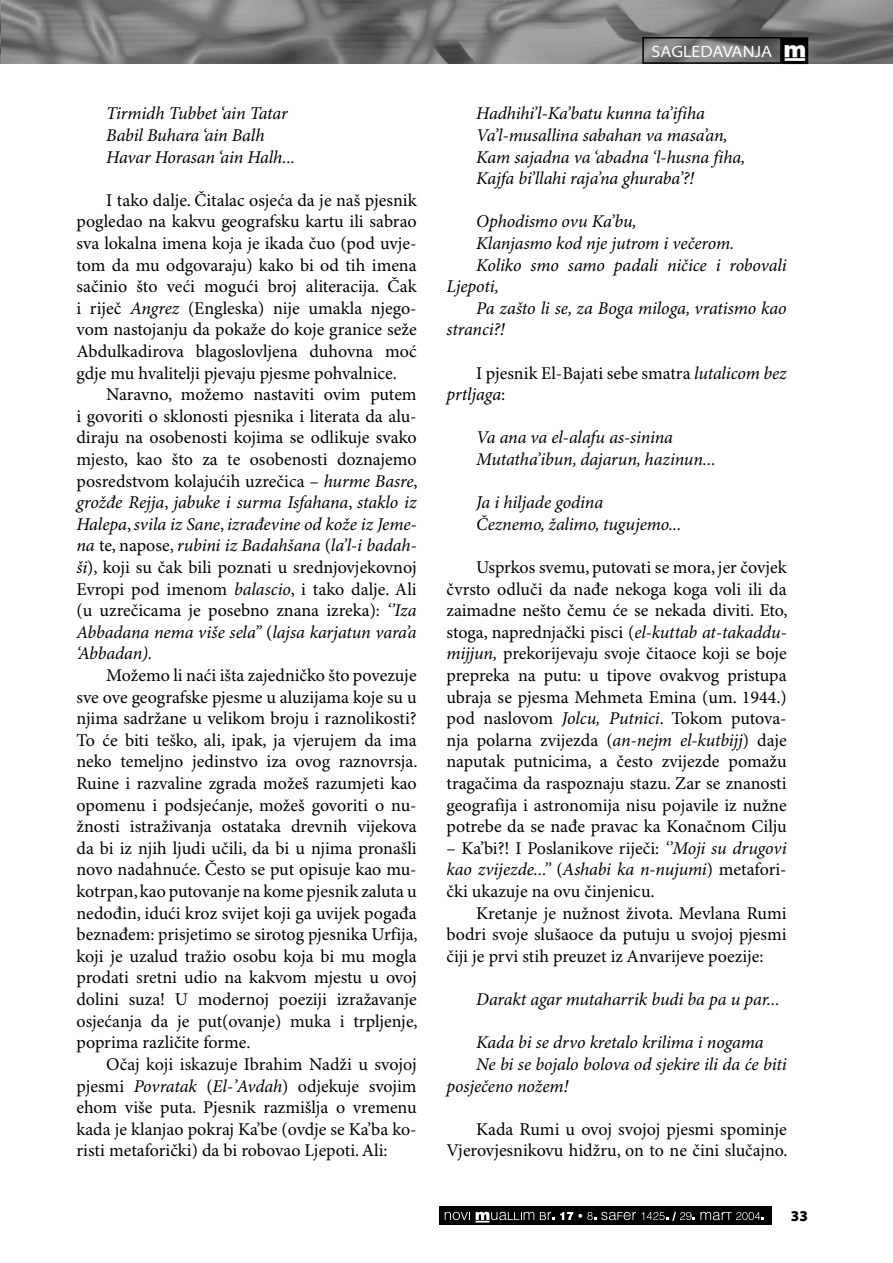
<style>
.page{position:relative;width:893px;height:1263px;background:#fff}
.page>*{position:absolute;margin:0;border:0;box-sizing:border-box;transform-origin:0 0}
.Body_tekst_unicode{font:18px/21.6px "Minion Pro";color:#000;text-align:justify}
.Body_tekst_unicode-2{font:italic 18px/21.6px "Minion Pro";letter-spacing:-.01em;color:#000}
.t1{font:semi-expanded 16.5px "Myriad Pro";color:#fff}
.t2{font:900 15px "Myriad Pro";color:#000}
.s1{font-style:italic}
.s2{font-family:"Muallim";font-stretch:normal}
</style>
<div class="page">
<img style="left:0;top:0;width:893px;height:64px">
<div style="left:642px;top:37px;width:140px;height:27px;border:2px solid #000"></div>
<div style="left:782px;top:38px;width:25px;height:25px;background:#000"></div>
<div style="left:781px;top:37px;width:27px;height:27px;border:2px solid #000"></div>
<div style="left:439px;top:1207px;width:332px;height:18px;background:#000"></div>
<svg style="left:445px;top:1212px;width:25px;height:8px"></svg>
<svg style="left:476px;top:1212px;width:58px;height:10px"></svg>
<svg style="left:540px;top:1212px;width:224px;height:9px"></svg>
<p class="Body_tekst_unicode-2" style="left:106px;top:104px;width:183px">Tirmidh Tubbet ‘ain Tatar</p>
<p class="Body_tekst_unicode-2" style="left:106px;top:125px;width:160px">Babil Buhara ‘ain Balh</p>
<p class="Body_tekst_unicode-2" style="left:106px;top:147px;width:190px">Havar Horasan ‘ain Halh...</p>
<p class="Body_tekst_unicode" style="left:76px;top:190px;width:342px;text-indent:30px">I tako dalje. Čitalac osjeća da je naš pjesnik pogledao na kakvu geografsku kartu ili sabrao sva lokalna imena koja je ikada čuo (pod uvje&shy;tom da mu odgovaraju) kako bi od tih imena sačinio što veći mogući broj aliteracija. Čak i riječ <span class="s1">Angrez</span> (Engleska) nije umakla njego&shy;vom nastojanju da pokaže do koje granice seže Abdulkadirova blagoslovljena duhovna moć gdje mu hvalitelji pjevaju pjesme pohvalnice.</p>
<p class="Body_tekst_unicode" style="left:76px;top:384px;width:343px;text-indent:30px">Naravno, možemo nastaviti ovim putem i govoriti o sklonosti pjesnika i literata da alu&shy;diraju na osobenosti kojima se odlikuje svako mjesto, kao što za te osobenosti doznajemo posredstvom kolajućih uzrečica – <span class="s1">hurme Basre</span>, <span class="s1">grožđe Rejja</span>, <span class="s1">jabuke i surma Isfahana</span>, <span class="s1">staklo iz Halepa</span>, <span class="s1">svila iz Sane</span>, <span class="s1">izrađevine od kože iz Jeme&shy;na</span> te, napose, <span class="s1">rubini iz Badahšana</span> (<span class="s1">la’l-i badah&shy;ši</span>), koji su čak bili poznati u srednjovjekovnoj Evropi pod imenom <span class="s1">balascio</span>, i tako dalje. Ali (u uzrečicama je posebno znana izreka): <span class="s1">‘’Iza Abbadana nema više sela’’</span> (<span class="s1">lajsa karjatun vara’a ‘Abbadan).</span></p>
<p class="Body_tekst_unicode" style="left:76px;top:665px;width:343px;text-indent:30px">Možemo li naći išta zajedničko što povezuje sve ove geografske pjesme u aluzijama koje su u njima sadržane u velikom broju i raznolikosti?<br>To će biti teško, ali, ipak, ja vjerujem da ima neko temeljno jedinstvo iza ovog raznovrsja.<br>Ruine i razvaline zgrada možeš razumjeti kao opomenu i podsjećanje, možeš govoriti o nu&shy;žnosti istraživanja ostataka drevnih vijekova da bi iz njih ljudi učili, da bi u njima pronašli novo nadahnuće. Često se put opisuje kao mu&shy;kotrpan, kao putovanje na kome pjesnik zaluta u nedođin, idući kroz svijet koji ga uvijek pogađa beznađem: prisjetimo se sirotog pjesnika Urfija, koji je uzalud tražio osobu koja bi mu mogla prodati sretni udio na kakvom mjestu u ovoj dolini suza! U modernoj poeziji izražavanje osjećanja da je put(ovanje) muka i trpljenje, poprima različite forme.</p>
<p class="Body_tekst_unicode" style="left:76px;top:1054px;width:342px;text-indent:30px">Očaj koji iskazuje Ibrahim Nadži u svojoj pjesmi <span class="s1">Povratak</span> (<span class="s1">El-’Avdah</span>) odjekuje svojim ehom više puta. Pjesnik razmišlja o vremenu kada je klanjao pokraj Ka’be (ovdje se Ka’ba ko&shy;risti metaforički) da bi robovao Ljepoti. Ali:</p>
<p class="t1" style="left:652px;top:42px;width:156px">SAGLEDAVANJA <span class="s2">†</span></p>
<p class="Body_tekst_unicode-2" style="left:476px;top:104px;width:230px">Hadhihi’l-Ka’batu kunna ta’ifiha</p>
<p class="Body_tekst_unicode-2" style="left:476px;top:125px;width:253px">Va’l-musallina sabahan va masa’an,</p>
<p class="Body_tekst_unicode-2" style="left:476px;top:147px;width:271px">Kam sajadna va ‘abadna ‘l-husna fiha,</p>
<p class="Body_tekst_unicode-2" style="left:476px;top:168px;width:219px">Kajfa bi’llahi raja’na ghuraba’?!</p>
<p class="Body_tekst_unicode-2" style="left:476px;top:212px;width:162px">Ophodismo ovu Ka’bu,</p>
<p class="Body_tekst_unicode-2" style="left:476px;top:233px;width:260px">Klanjasmo kod nje jutrom i večerom.</p>
<p class="Body_tekst_unicode-2" style="left:446px;top:255px;width:342px;text-indent:30px">Koliko smo samo padali ničice i robovali<br>Ljepoti,</p>
<p class="Body_tekst_unicode-2" style="left:446px;top:298px;width:342px;text-indent:30px">Pa zašto li se, za Boga miloga, vratismo kao stranci?!</p>
<p class="Body_tekst_unicode" style="left:446px;top:363px;width:342px;text-indent:30px">I pjesnik El-Bajati sebe smatra <span class="s1">lutalicom bez prtljaga</span>:</p>
<p class="Body_tekst_unicode-2" style="left:476px;top:428px;width:198px">Va ana va el-alafu as-sinina</p>
<p class="Body_tekst_unicode-2" style="left:476px;top:449px;width:241px">Mutatha’ibun, dajarun, hazinun...</p>
<p class="Body_tekst_unicode-2" style="left:476px;top:492px;width:128px">Ja i hiljade godina</p>
<p class="Body_tekst_unicode-2" style="left:476px;top:514px;width:207px">Čeznemo, žalimo, tugujemo...</p>
<p class="Body_tekst_unicode" style="left:446px;top:557px;width:343px;text-indent:30px">Usprkos svemu, putovati se mora, jer čovjek čvrsto odluči da nađe nekoga koga voli ili da zaimadne nešto čemu će se nekada diviti. Eto, stoga, naprednjački pisci (<span class="s1">el-kuttab at-takaddu&shy;mijjun,</span> prekorijevaju svoje čitaoce koji se boje prepreka na putu: u tipove ovakvog pristupa ubraja se pjesma Mehmeta Emina (um. 1944.) pod naslovom <span class="s1">Jolcu, Putnici</span>. Tokom putova&shy;nja polarna zvijezda (<span class="s1">an-nejm el-kutbijj</span>) daje naputak putnicima, a često zvijezde pomažu tragačima da raspoznaju stazu. Zar se znanosti geografija i astronomija nisu pojavile iz nužne potrebe da se nađe pravac ka Konačnom Cilju</p>
<p class="Body_tekst_unicode" style="left:446px;top:838px;width:342px">– Ka’bi?! I Poslanikove riječi: <span class="s1">‘’Moji su drugovi kao zvijezde...’’</span> (<span class="s1">Ashabi ka n-nujumi</span>) metafori&shy;čki ukazuje na ovu činjenicu.</p>
<p class="Body_tekst_unicode" style="left:446px;top:903px;width:342px;text-indent:30px">Kretanje je nužnost života. Mevlana Rumi bodri svoje slušaoce da putuju u svojoj pjesmi čiji je prvi stih preuzet iz Anvarijeve poezije:</p>
<p class="Body_tekst_unicode-2" style="left:476px;top:989px;width:305px">Darakt agar mutaharrik budi ba pa u par...</p>
<p class="Body_tekst_unicode-2" style="left:476px;top:1032px;width:289px">Kada bi se drvo kretalo krilima i nogama</p>
<p class="Body_tekst_unicode-2" style="left:446px;top:1054px;width:342px;text-indent:30px">Ne bi se bojalo bolova od sjekire ili da će biti posječeno nožem!</p>
<p class="Body_tekst_unicode" style="left:446px;top:1119px;width:343px;text-align:right">Kada Rumi u ovoj svojoj pjesmi spominje<br>Vjerovjesnikovu hidžru, on to ne čini slučajno.</p>
<p class="t2" style="left:791px;top:1205px;width:19px">33</p>
</div>
